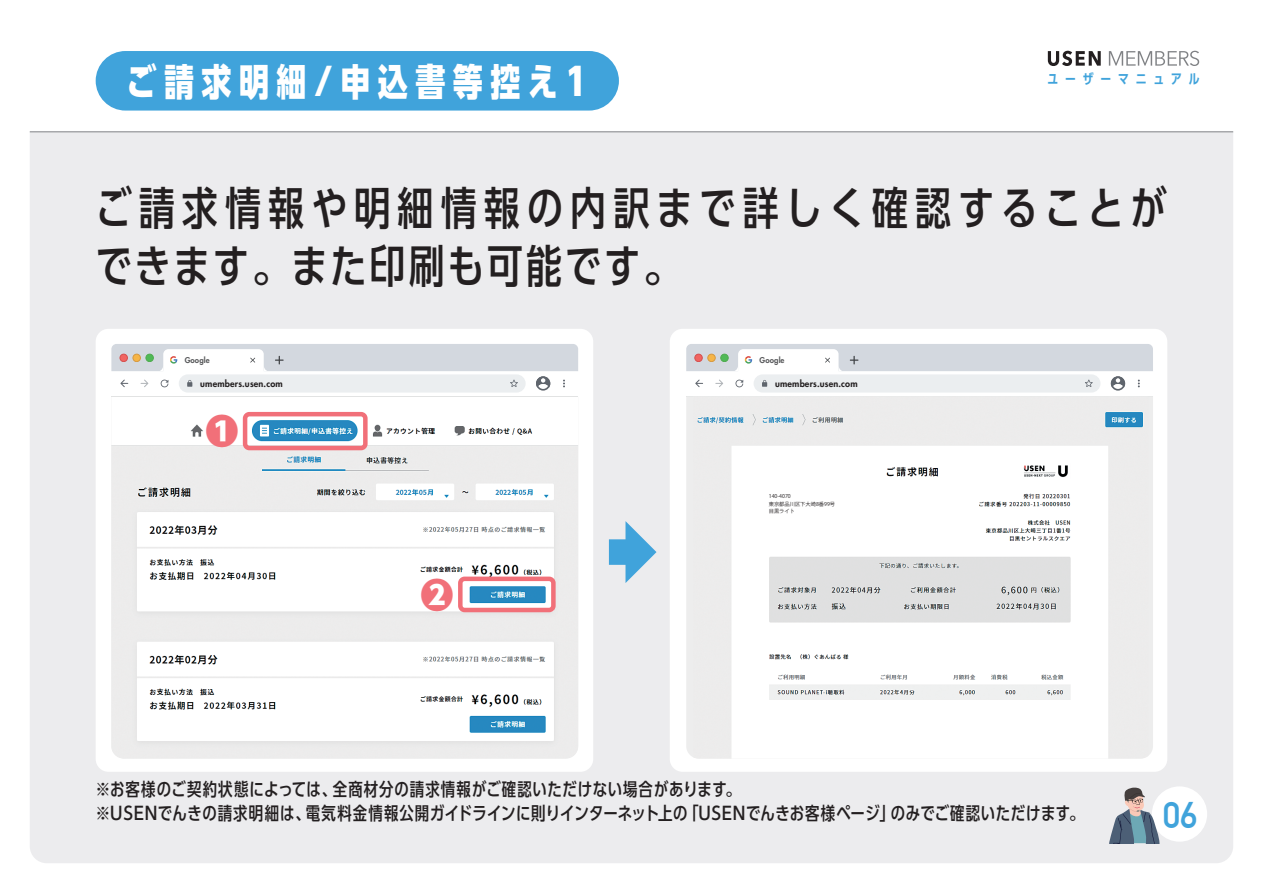
<style>
.page{position:relative;width:1263px;height:893px;background:#fff}
.page>*{position:absolute;margin:0;border:0;box-sizing:border-box;transform-origin:0 0}
.t1{font:500 45px/58.5px "UD Shin Go C Oeiz Pr 6 N";letter-spacing:.16em;color:#231f20}
.t2{font:37.5px "UD Shin Go C Oeiz Pr 6 N Hea";letter-spacing:.2em;color:#fff}
.t3{font:700 36.3px "DIN Alternate";color:#40a3db}
.t4{font:34.5px "UD Shin Go C Oeiz Pr 6 N Hea";color:#f17079;scale:1.2 1}
.t5{font:500 18px/24px "UD Shin Go C Oeiz Pr 6 N";letter-spacing:.055em;color:#231f20}
.t6{font:13.5px "UD Shin Go C Oeiz Pr 6 N De B";letter-spacing:.51em;color:#40a3db}
.t7{font:800 9.15px "Futura Std";letter-spacing:.015em;color:#231f20}
.t8{font:800 7.8px "Futura Std";letter-spacing:.015em;color:#57585a}
.t9{font:5.25px/7.5px "Gothic MB101 Pr 6 Medium 83 pv RKSJ H";color:#231f20}
</style>
<div class="page">
<div style="left:30px;top:132px;width:1203px;height:731px;background:#ececee"></div>
<hr style="left:30px;top:131px;width:1203px;height:1px;background:#808285">
<div style="left:1152px;top:786px;width:55px;height:56px;background:#fff;border-radius:50%"></div>
<div style="left:96px;top:51px;width:523px;height:60px;background:#40a3db;border-radius:30px"></div>
<div style="left:609px;top:539px;width:21px;height:26px;background:#40a3db"></div>
<svg style="left:625px;top:521px;width:31px;height:62px;background:#94c7e4"></svg>
<div style="left:96px;top:329px;width:497px;height:443px;background:#fff;border-radius:13px"></div>
<div style="left:670px;top:329px;width:497px;height:443px;background:#fff;border-radius:13px"></div>
<div style="left:179px;top:374px;width:347px;height:19px;background:#ebeef0;border-radius:9px"></div>
<svg style="left:111px;top:344px;width:467px;height:47px"></svg>
<hr style="left:111px;top:396px;width:467px;height:1px;background:#e1e2e2">
<img style="left:111px;top:411px;width:467px;height:347px">
<div style="left:754px;top:374px;width:346px;height:19px;background:#ebeef0;border-radius:9px"></div>
<svg style="left:686px;top:344px;width:467px;height:47px"></svg>
<div style="left:686px;top:396px;width:467px;height:361px;background:#ededed"></div>
<img style="left:693px;top:396px;width:455px;height:362px">
<div style="left:243px;top:412px;width:125px;height:38px;border:4px solid #f17079;border-radius:4px"></div>
<div style="left:458px;top:577px;width:98px;height:35px;border:4px solid #f17079;border-radius:4px"></div>
<div style="left:206px;top:414px;width:32px;height:33px;background:#fff;border-radius:50%"></div>
<div style="left:767px;top:492px;width:72px;height:24px;background:#fff"></div>
<svg style="left:1048px;top:51px;width:53px;height:15px"></svg>
<svg style="left:1109px;top:51px;width:90px;height:15px"></svg>
<svg style="left:1109px;top:787px;width:52px;height:57px;background:#9fa7af"></svg>
<h2 class="t2" style="left:127px;top:51px;width:463px">ご請求明細/申込書等控え1</h2>
<p class="t6" style="left:1047px;top:68px;width:154px">ユーザーマニュアル</p>
<h1 class="t1" style="left:96px;top:176px;width:1073px">ご請求情報や明細情報の内訳まで詳しく確認することができます。また印刷も可能です。</h1>
<p class="t8" style="left:185px;top:355px;width:27px">Google</p>
<p class="t7" style="left:200px;top:377px;width:84px">umembers.usen.com</p>
<h3 class="t4" style="left:205px;top:402px;width:29px">❶</h3>
<h3 class="t4" style="left:420px;top:566px;width:29px">❷</h3>
<p class="t8" style="left:759px;top:355px;width:27px">Google</p>
<p class="t7" style="left:775px;top:377px;width:84px">umembers.usen.com</p>
<p class="t9" style="left:769px;top:493px;width:68px">140-4070<br>東京都品川区下大崎8番99号目黒ライト</p>
<p class="t5" style="left:96px;top:776px;width:989px">※お客様のご契約状態によっては、全商材分の請求情報がご確認いただけない場合があります。<br>※USENでんきの請求明細は、電気料金情報公開ガイドラインに則りインターネット上の「USENでんきお客様ページ」のみでご確認いただけます。</p>
<h3 class="t3" style="left:1163px;top:787px;width:36px">06</h3>
</div>
